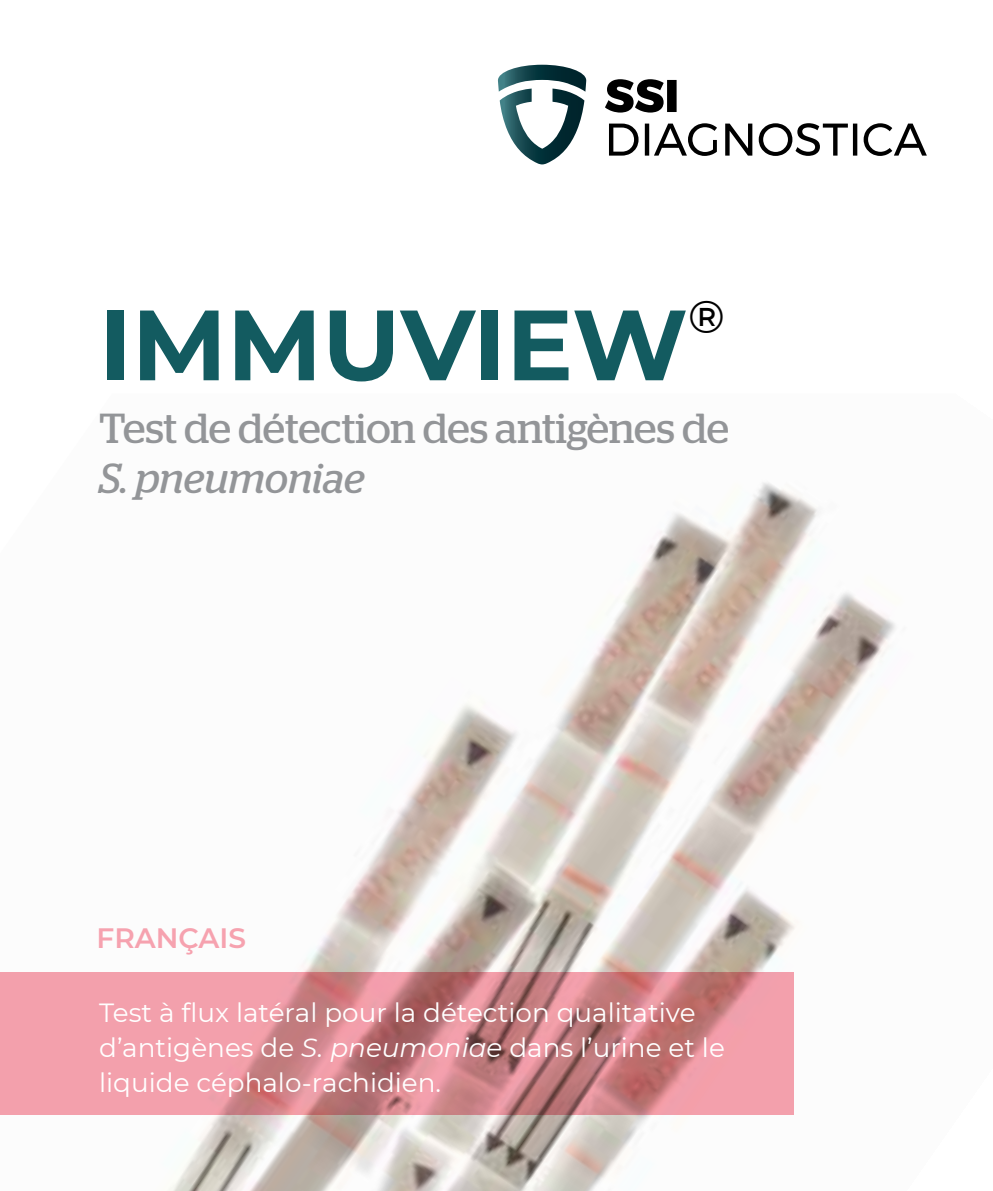
<style>
.page{position:relative;width:993px;height:1191px;background:#fff}
.page>*{position:absolute;margin:0;border:0;box-sizing:border-box;transform-origin:0 0}
.t1{font:700 99.75px "Montserrat";color:#135b60}
.t2{font:500 45.85px "Montserrat";color:#000}
.t3{font:42px "Stag";letter-spacing:-.005em;color:#939598}
.t4{font:italic 42px "Stag";color:#939598}
.t5{font:600 28px "Montserrat";color:#f6a2af}
.t6{font:26.25px/35px "Montserrat";color:#fff}
.s1{font-style:italic}
</style>
<div class="page">
<img style="left:168px;top:482px;width:728px;height:709px">
<svg style="left:497px;top:65px;width:89px;height:99px"></svg>
<svg style="left:609px;top:123px;width:317px;height:33px"></svg>
<svg style="left:605px;top:79px;width:71px;height:34px"></svg>
<svg style="left:0;top:972px;width:793px;height:143px;fill:#ef9ca7"></svg>
<h1 class="t1" style="left:99px;top:273px;width:590px">IMMUVIEW</h1>
<h2 class="t2" style="left:687px;top:285px;width:38px">®</h2>
<h3 class="t3" style="left:99px;top:404px;width:631px">Test de détection des antigènes de</h3>
<h3 class="t4" style="left:99px;top:454px;width:267px">S. pneumoniae</h3>
<p class="t5" style="left:97px;top:918px;width:151px">FRANÇAIS</p>
<p class="t6" style="left:99px;top:993px;width:627px">Test à flux latéral pour la détection qualitative d’antigènes de <span class="s1">S. pneumoniae</span> dans l’urine et le liquide céphalo-rachidien.</p>
</div>
